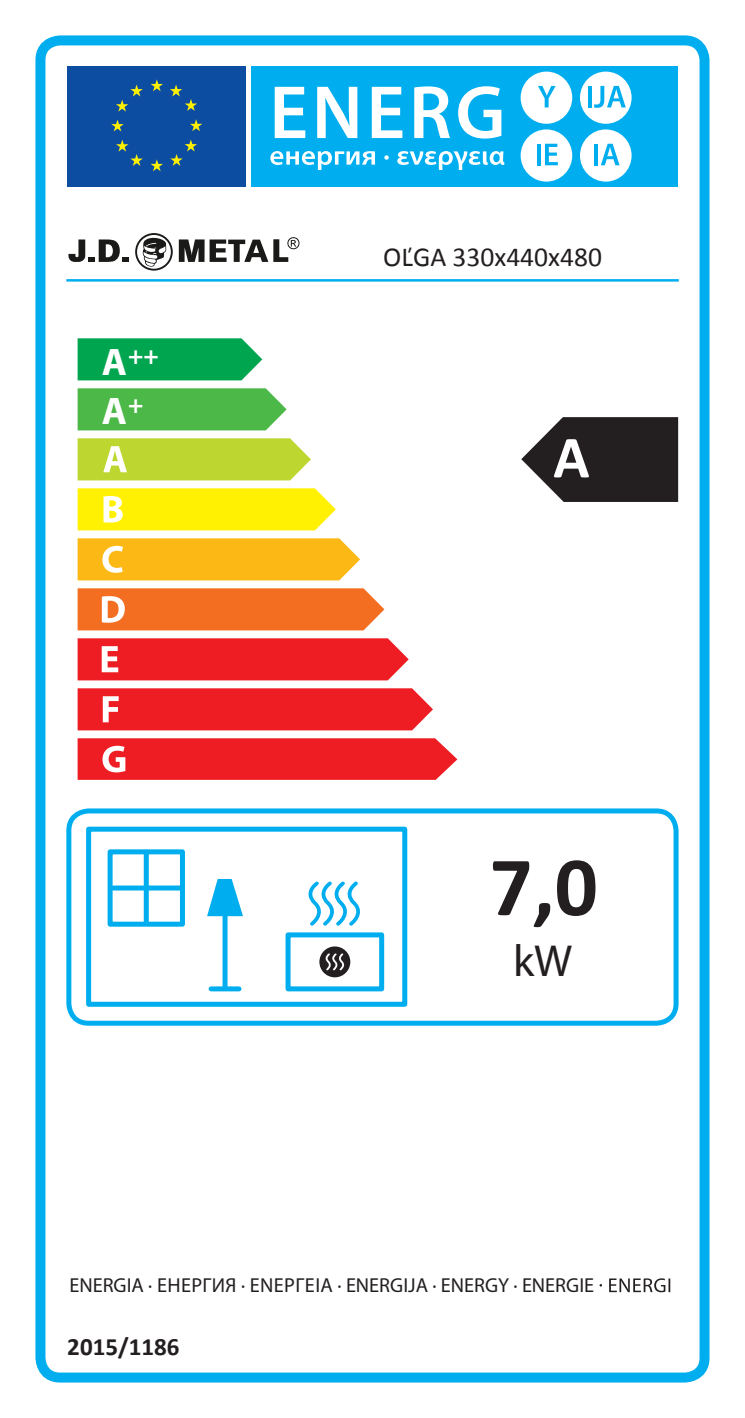
<style>
.page{position:relative;width:745px;height:1418px;background:#fff}
.page>*{position:absolute;margin:0;border:0;box-sizing:border-box;transform-origin:0 0}
.t1{font:700 85px "Calibri";color:#231f20}
.t2{font:700 60px "Calibri";color:#fff}
.t3{font:700 45px/55.5px "Calibri";color:#fff}
.t4{font:45px "Myriad Pro";color:#231f20}
.t5{font:700 38.5px "Myriad Pro";color:#fff}
.t6{font:27.5px "Calibri";color:#231f20}
.t7{font:700 25.75px "Myriad Pro";color:#fff}
.t8{font:700 25px "Calibri";color:#231f20}
.t9{font:20.25px "Myriad Pro";color:#231f20}
.s1{font-size:38.5px}
</style>
<div class="page">
<div style="left:35px;top:35px;width:674px;height:1347px;border:10px solid #00aeef;border-radius:20px"></div>
<div style="left:67px;top:66px;width:178px;height:120px;background:#0d4da1"></div>
<div style="left:251px;top:66px;width:426px;height:120px;background:#00aeef"></div>
<svg style="left:170px;top:85px;width:27px;height:26px"></svg>
<svg style="left:151px;top:79px;width:12px;height:12px"></svg>
<svg style="left:116px;top:85px;width:27px;height:27px"></svg>
<svg style="left:111px;top:120px;width:13px;height:11px"></svg>
<svg style="left:116px;top:140px;width:27px;height:26px"></svg>
<svg style="left:151px;top:159px;width:12px;height:12px"></svg>
<svg style="left:170px;top:140px;width:27px;height:26px"></svg>
<svg style="left:190px;top:119px;width:12px;height:12px"></svg>
<svg style="left:274px;top:87px;width:31px;height:51px"></svg>
<svg style="left:317px;top:87px;width:40px;height:51px"></svg>
<svg style="left:371px;top:87px;width:31px;height:51px"></svg>
<svg style="left:414px;top:86px;width:36px;height:52px"></svg>
<svg style="left:458px;top:86px;width:43px;height:53px"></svg>
<svg style="left:270px;top:151px;width:105px;height:19px"></svg>
<svg style="left:384px;top:155px;width:4px;height:5px"></svg>
<svg style="left:397px;top:151px;width:107px;height:19px"></svg>
<div style="left:520px;top:72px;width:52px;height:52px;background:#fff;border-radius:50%"></div>
<svg style="left:538px;top:86px;width:17px;height:21px"></svg>
<div style="left:579px;top:72px;width:52px;height:52px;background:#fff;border-radius:50%"></div>
<div style="left:520px;top:129px;width:52px;height:53px;background:#fff;border-radius:50%"></div>
<svg style="left:537px;top:144px;width:3px;height:21px"></svg>
<svg style="left:545px;top:144px;width:12px;height:21px"></svg>
<div style="left:579px;top:129px;width:52px;height:53px;background:#fff;border-radius:50%"></div>
<svg style="left:588px;top:86px;width:3px;height:21px"></svg>
<svg style="left:594px;top:86px;width:31px;height:22px"></svg>
<svg style="left:594px;top:144px;width:3px;height:21px"></svg>
<svg style="left:601px;top:144px;width:18px;height:21px"></svg>
<hr style="left:66px;top:279px;width:612px;height:2px;background:#00aeef">
<div style="left:66px;top:808px;width:612px;height:217px;border:5px solid #00aeef;border-radius:20px"></div>
<svg style="left:599px;top:1278px;width:70px;height:14px"></svg>
<div style="left:78px;top:388px;width:208px;height:42px;background:#4cb848"></div>
<svg style="left:78px;top:338px;width:184px;height:42px;background:#0faa59"></svg>
<svg style="left:78px;top:438px;width:233px;height:42px;background:#c3d941"></svg>
<svg style="left:78px;top:488px;width:257px;height:42px;background:#fff214"></svg>
<svg style="left:78px;top:538px;width:282px;height:42px;background:#fcbc22"></svg>
<svg style="left:78px;top:588px;width:306px;height:42px;background:#f3772f"></svg>
<svg style="left:78px;top:638px;width:330px;height:42px;background:#ee292f"></svg>
<svg style="left:78px;top:688px;width:354px;height:42px;background:#ee272d"></svg>
<svg style="left:78px;top:738px;width:379px;height:41px;background:#ee292f"></svg>
<div style="left:107px;top:849px;width:78px;height:77px;border:5px solid #00aeef"></div>
<div style="left:144px;top:852px;width:5px;height:70px;background:#00aeef"></div>
<div style="left:113px;top:885px;width:67px;height:5px;background:#00aeef"></div>
<div style="left:211px;top:986px;width:28px;height:5px;background:#00aeef"></div>
<div style="left:222px;top:916px;width:5px;height:70px;background:#00aeef"></div>
<svg style="left:207px;top:879px;width:36px;height:37px"></svg>
<div style="left:285px;top:932px;width:99px;height:59px;border:5px solid #00aeef"></div>
<div style="left:86px;top:826px;width:321px;height:180px;border:5px solid #00aeef"></div>
<svg style="left:308px;top:881px;width:52px;height:45px"></svg>
<div style="left:319px;top:946px;width:31px;height:31px;background:#231f20;border-radius:50%"></div>
<svg style="left:325px;top:952px;width:23px;height:19px"></svg>
<svg style="left:135px;top:233px;width:38px;height:37px"></svg>
<svg style="left:68px;top:239px;width:61px;height:23px"></svg>
<svg style="left:179px;top:237px;width:120px;height:25px"></svg>
<svg style="left:521px;top:417px;width:156px;height:85px;background:#423f40"></svg>
<h3 class="t3" style="left:100px;top:331px;width:42px">A<sup>+<br></sup>A</h3>
<p class="t7" style="left:102px;top:338px;width:58px"><span class="s1">A</span>++</p>
<h3 class="t5" style="left:102px;top:386px;width:43px">A<sup>+</sup></h3>
<h3 class="t6" style="left:383px;top:240px;width:220px">OĽGA 330x440x480</h3>
<h2 class="t2" style="left:553px;top:420px;width:38px">A</h2>
<h1 class="t1" style="left:489px;top:834px;width:110px">7,0</h1>
<h3 class="t4" style="left:513px;top:933px;width:61px">kW</h3>
<p class="t9" style="left:69px;top:1272px;width:526px">ENERGIA · ЕНЕРГИЯ · ΕΝΕΡΓΕΙΑ · ENERGIJA · ENERGY · ENERGIE</p>
<p class="t8" style="left:67px;top:1330px;width:114px">2015/1186</p>
</div>
